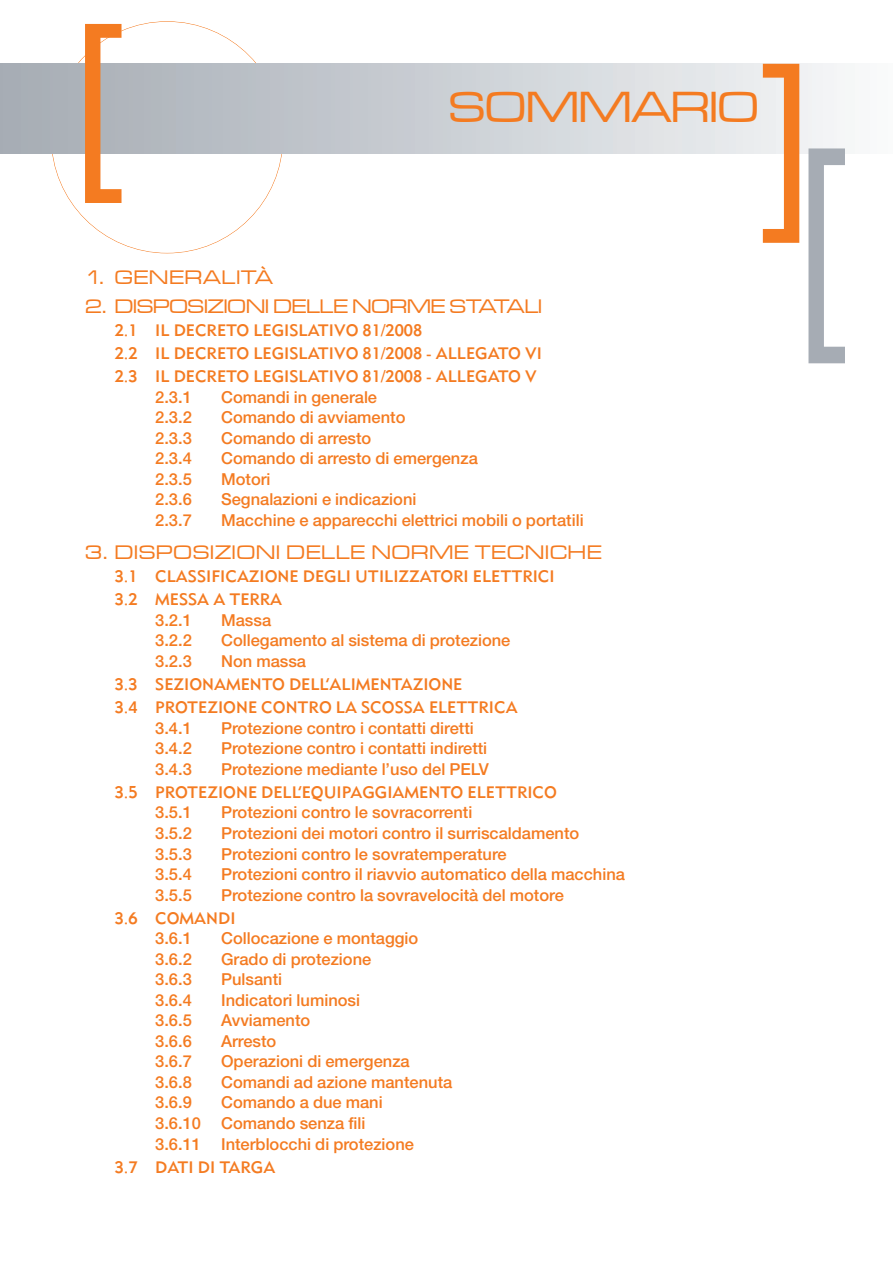
<style>
.page{position:relative;width:893px;height:1263px;background:#fff}
.page>*{position:absolute;margin:0;border:0;box-sizing:border-box;transform-origin:0 0}
.t1{font:45px "Microgramma D Medi Exte";color:#f47b21}
.t2{font:20.25px "Microgramma D Medi Exte";letter-spacing:.05em;color:#f47b21}
.t3{font:20.25px "Microgramma D Medi Exte";color:#f47b21}
.t4{font:500 16.5px/20.5px "Helvetica Neue";color:#f47b21}
.t5{font:16.5px/23.1px "Metro Medium Two";color:#f47b21}
.s1{font-family:"Helvetica Neue";font-weight:500}
.s2{font-family:"Metro Medium Two";font-weight:400}
</style>
<div class="page">
<div style="left:0;top:64px;width:893px;height:89px;background:linear-gradient(to right,#a3aab2,#f7f8f9)"></div>
<svg style="left:85px;top:24px;width:37px;height:179px"></svg>
<svg style="left:763px;top:64px;width:36px;height:179px"></svg>
<svg style="left:808px;top:148px;width:37px;height:215px"></svg>
<p class="t1" style="left:449px;top:81px;width:311px">SOMMARIO</p>
<p class="t2" style="left:85px;top:265px;width:189px">1. GENERALITÀ</p>
<p class="t3" style="left:85px;top:294px;width:458px">2. DISPOSIZIONI DELLE NORME STATALI</p>
<p class="t5" style="left:115px;top:319px;width:429px">2.1 IL DECRETO LEGISLATIVO 81/2008<br>2.2 IL DECRETO LEGISLATIVO 81/2008 - ALLEGATO VI<br>2.3 IL DECRETO LEGISLATIVO 81/2008 - ALLEGATO V</p>
<p class="t4" style="left:155px;top:388px;width:38px">2.3.1</p>
<p class="t4" style="left:221px;top:388px;width:158px">Comandi in generale</p>
<p class="t4" style="left:155px;top:409px;width:38px">2.3.2</p>
<p class="t4" style="left:221px;top:409px;width:186px">Comando di avviamento</p>
<p class="t4" style="left:155px;top:429px;width:38px">2.3.3</p>
<p class="t4" style="left:221px;top:429px;width:152px">Comando di arresto</p>
<p class="t4" style="left:155px;top:450px;width:38px">2.3.4</p>
<p class="t4" style="left:221px;top:450px;width:258px">Comando di arresto di emergenza</p>
<p class="t4" style="left:155px;top:470px;width:38px">2.3.5</p>
<p class="t4" style="left:221px;top:470px;width:51px">Motori</p>
<p class="t4" style="left:155px;top:491px;width:38px">2.3.6</p>
<p class="t4" style="left:221px;top:491px;width:197px">Segnalazioni e indicazioni</p>
<p class="t4" style="left:155px;top:511px;width:38px">2.3.7</p>
<p class="t4" style="left:221px;top:511px;width:364px">Macchine e apparecchi elettrici mobili o portatili</p>
<p class="t2" style="left:85px;top:541px;width:518px">3. DISPOSIZIONI DELLE NORME TECNICHE</p>
<p class="t5" style="left:115px;top:565px;width:441px">3.1 CLASSIFICAZIONE DEGLI UTILIZZATORI ELETTRICI<br>3.2 MESSA A TERRA</p>
<p class="t4" style="left:155px;top:611px;width:38px">3.2.1</p>
<p class="t4" style="left:221px;top:611px;width:52px">Massa</p>
<p class="t4" style="left:155px;top:632px;width:38px">3.2.2</p>
<p class="t4" style="left:221px;top:632px;width:291px">Collegamento al sistema di protezione</p>
<p class="t4" style="left:155px;top:652px;width:38px">3.2.3</p>
<p class="t5" style="left:115px;top:650px;width:404px;text-indent:106px"><span class="s1">Non massa<br></span>3.3 SEZIONAMENTO DELL’ALIMENTAZIONE<br>3.4 PROTEZIONE CONTRO LA SCOSSA ELETTRICA</p>
<p class="t4" style="left:155px;top:719px;width:38px">3.4.1</p>
<p class="t4" style="left:221px;top:719px;width:254px">Protezione contro i contatti diretti</p>
<p class="t4" style="left:155px;top:740px;width:38px">3.4.2</p>
<p class="t4" style="left:221px;top:740px;width:268px">Protezione contro i contatti indiretti</p>
<p class="t4" style="left:155px;top:760px;width:38px">3.4.3</p>
<p class="t5" style="left:115px;top:757px;width:444px;text-indent:106px"><span class="s1">Protezione mediante l’uso del PELV<br></span>3.5 PROTEZIONE DELL’EQUIPAGGIAMENTO ELETTRICO</p>
<p class="t4" style="left:155px;top:804px;width:38px">3.5.1</p>
<p class="t4" style="left:221px;top:804px;width:253px">Protezioni contro le sovracorrenti</p>
<p class="t4" style="left:155px;top:824px;width:38px">3.5.2</p>
<p class="t4" style="left:221px;top:824px;width:360px">Protezioni dei motori contro il surriscaldamento</p>
<p class="t4" style="left:155px;top:845px;width:38px">3.5.3</p>
<p class="t4" style="left:221px;top:845px;width:287px">Protezioni contro le sovratemperature</p>
<p class="t4" style="left:155px;top:865px;width:38px">3.5.4</p>
<p class="t4" style="left:221px;top:865px;width:405px">Protezioni contro il riavvio automatico della macchina</p>
<p class="t4" style="left:155px;top:886px;width:38px">3.5.5</p>
<p class="t4" style="left:115px;top:885px;width:450px;line-height:23.1px;text-indent:106px">Protezione contro la sovravelocità del motore<br><span class="s2">3.6 COMANDI</span></p>
<p class="t4" style="left:155px;top:929px;width:38px">3.6.1</p>
<p class="t4" style="left:221px;top:929px;width:199px">Collocazione e montaggio</p>
<p class="t4" style="left:155px;top:950px;width:38px">3.6.2</p>
<p class="t4" style="left:221px;top:950px;width:152px">Grado di protezione</p>
<p class="t4" style="left:155px;top:971px;width:38px">3.6.3</p>
<p class="t4" style="left:221px;top:971px;width:63px">Pulsanti</p>
<p class="t4" style="left:155px;top:991px;width:38px">3.6.4</p>
<p class="t4" style="left:221px;top:991px;width:141px">Indicatori luminosi</p>
<p class="t4" style="left:155px;top:1012px;width:38px">3.6.5</p>
<p class="t4" style="left:221px;top:1012px;width:91px">Avviamento</p>
<p class="t4" style="left:155px;top:1032px;width:38px">3.6.6</p>
<p class="t4" style="left:221px;top:1032px;width:57px">Arresto</p>
<p class="t4" style="left:155px;top:1053px;width:38px">3.6.7</p>
<p class="t4" style="left:221px;top:1053px;width:190px">Operazioni di emergenza</p>
<p class="t4" style="left:155px;top:1073px;width:38px">3.6.8</p>
<p class="t4" style="left:221px;top:1073px;width:233px">Comandi ad azione mantenuta</p>
<p class="t4" style="left:155px;top:1094px;width:38px">3.6.9</p>
<p class="t4" style="left:155px;top:1094px;width:260px;text-indent:66px">Comando a due mani<br>3.6.10 Comando senza fili<br>3.6.11 Interblocchi di protezione</p>
<p class="t5" style="left:115px;top:1155px;width:162px">3.7 DATI DI TARGA</p>
</div>
